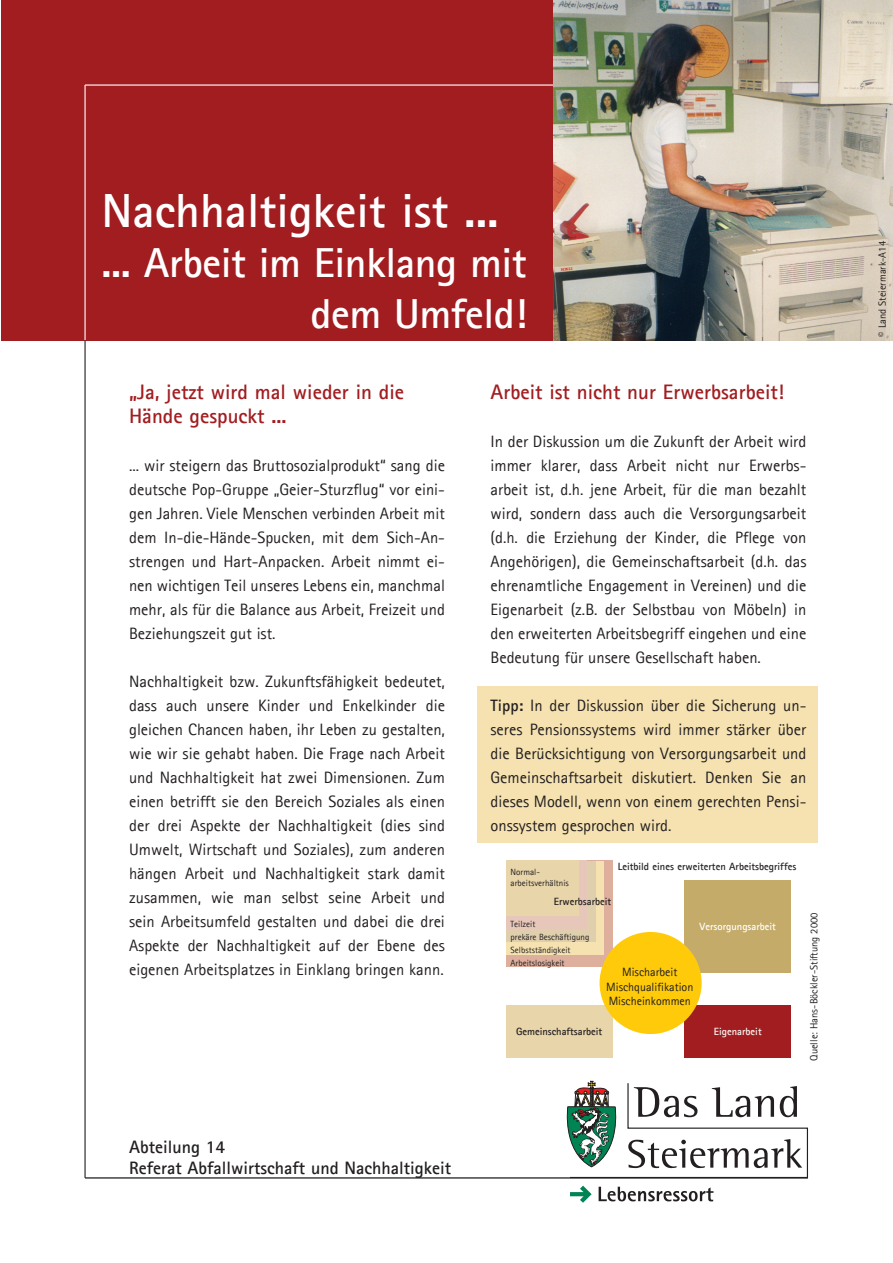
<style>
.page{position:relative;width:893px;height:1263px;background:#fff}
.page>*{position:absolute;margin:0;border:0;box-sizing:border-box;transform-origin:0 0}
.t1{font:700 48px "Agfa Rotis Sans Serif";color:#fff}
.t2{font:700 42px/50.4px "Agfa Rotis Sans Serif";letter-spacing:-.01em;color:#fff;text-align:right}
.t3{font:700 21px/24px "Agfa Rotis Sans Serif";color:#a11d20}
.t4{font:700 18px/21px "Agfa Rotis Sans Serif";color:#231f20}
.t5{font:16.5px/24px "Agfa Rotis Sans Serif";color:#231f20;text-align:justify}
.t6{font:12px/14.4px "Agfa Rotis Sans Serif";color:#231f20;text-align:center}
.t7{font:700 10.5px "Agfa Rotis Sans Serif";color:#231f20}
.t8{font:10.5px "Agfa Rotis Sans Serif";color:#231f20}
.t9{font:700 10.5px "Agfa Rotis Sans Serif";color:#fff}
.t10{font:700 10.5px "Agfa Rotis Sans Serif";color:#fbfaf6}
.t11{font:9px/10.8px "Agfa Rotis Sans Serif";color:#231f20}
.s1{font-weight:700}
</style>
<div class="page">
<div style="left:1px;top:0;width:892px;height:340px;background:#a11d20"></div>
<hr style="left:85px;top:84px;width:469px;height:2px;background:#fff">
<div style="left:477px;top:686px;width:341px;height:156px;background:#f5e2b0"></div>
<hr style="left:84px;top:85px;width:2px;height:255px;background:#fff">
<hr style="left:84px;top:340px;width:2px;height:838px;background:#231f20">
<div style="left:506px;top:861px;width:106px;height:106px;background:#deaf9d"></div>
<div style="left:506px;top:861px;width:98px;height:93px;background:#f5e2b0"></div>
<div style="left:506px;top:861px;width:89px;height:80px;background:#dfcfac"></div>
<div style="left:506px;top:861px;width:81px;height:68px;background:#e7c7ba"></div>
<div style="left:506px;top:861px;width:72px;height:55px;background:#e8d5aa"></div>
<div style="left:685px;top:1005px;width:106px;height:52px;background:#a11d20"></div>
<div style="left:506px;top:1005px;width:106px;height:52px;background:#e8d5aa"></div>
<div style="left:685px;top:880px;width:106px;height:92px;background:#c4ab6a"></div>
<div style="left:600px;top:932px;width:102px;height:102px;background:#feca0a;border-radius:50%"></div>
<img style="left:554px;top:0;width:339px;height:340px">
<svg style="left:570px;top:1186px;width:22px;height:17px"></svg>
<svg style="left:599px;top:1187px;width:114px;height:14px"></svg>
<svg style="left:562px;top:1080px;width:246px;height:99px"></svg>
<hr style="left:85px;top:1177px;width:723px;height:1px;background:#231f20">
<h1 class="t1" style="left:101px;top:180px;width:399px">Nachhaltigkeit ist ...</h1>
<h2 class="t2" style="left:101px;top:237px;width:427px">... Arbeit im Einklang mit dem Umfeld!</h2>
<p class="t3" style="left:129px;top:379px;width:277px">„Ja, jetzt wird mal wieder in die<br>Hände gespuckt ...</p>
<p class="t5" style="left:129px;top:453px;width:317px">... wir steigern das Bruttosozialprodukt“ sang die deutsche Pop-Gruppe „Geier-Sturzflug“ vor eini&shy;gen Jahren. Viele Menschen verbinden Arbeit mit dem In-die-Hände-Spucken, mit dem Sich-An&shy;strengen und Hart-Anpacken. Arbeit nimmt ei&shy;nen wichtigen Teil unseres Lebens ein, manchmal mehr, als für die Balance aus Arbeit, Freizeit und Beziehungszeit gut ist.</p>
<p class="t5" style="left:129px;top:669px;width:317px">Nachhaltigkeit bzw. Zukunftsfähigkeit bedeutet, dass auch unsere Kinder und Enkelkinder die gleichen Chancen haben, ihr Leben zu gestalten, wie wir sie gehabt haben. Die Frage nach Arbeit und Nachhaltigkeit hat zwei Dimensionen. Zum einen betrifft sie den Bereich Soziales als einen der drei Aspekte der Nachhaltigkeit (dies sind Umwelt, Wirtschaft und Soziales), zum anderen hängen Arbeit und Nachhaltigkeit stark damit zusammen, wie man selbst seine Arbeit und sein Arbeitsumfeld gestalten und dabei die drei Aspekte der Nachhaltigkeit auf der Ebene des eigenen Arbeitsplatzes in Einklang bringen kann.</p>
<p class="t4" style="left:129px;top:1136px;width:324px">Abteilung 14<br>Referat Abfallwirtschaft und Nachhaltigkeit</p>
<p class="t3" style="left:490px;top:379px;width:295px">Arbeit ist nicht nur Erwerbsarbeit!</p>
<p class="t5" style="left:490px;top:429px;width:317px">In der Diskussion um die Zukunft der Arbeit wird immer klarer, dass Arbeit nicht nur Erwerbs&shy;arbeit ist, d.h. jene Arbeit, für die man bezahlt wird, sondern dass auch die Versorgungsarbeit (d.h. die Erziehung der Kinder, die Pflege von Angehörigen), die Gemeinschaftsarbeit (d.h. das ehrenamtliche Engagement in Vereinen) und die Eigenarbeit (z.B. der Selbstbau von Möbeln) in den erweiterten Arbeitsbegriff eingehen und eine Bedeutung für unsere Gesellschaft haben.</p>
<p class="t5" style="left:490px;top:693px;width:317px"><span class="s1">Tipp:</span> In der Diskussion über die Sicherung un&shy;seres Pensionssystems wird immer stärker über die Berücksichtigung von Versorgungsarbeit und Gemeinschaftsarbeit diskutiert. Denken Sie an dieses Modell, wenn von einem gerechten Pensi&shy;onssystem gesprochen wird.</p>
<p class="t7" style="left:618px;top:860px;width:180px">Leitbild eines erweiterten Arbeitsbegriffes</p>
<p class="t11" style="left:510px;top:867px;width:60px">Normal&shy;arbeitsverhältnis</p>
<p class="t7" style="left:554px;top:894px;width:59px">Erwerbsarbeit</p>
<p class="t11" style="left:510px;top:919px;width:26px">Teilzeit</p>
<p class="t11" style="left:510px;top:931px;width:80px">prekäre Beschäftigung</p>
<p class="t11" style="left:510px;top:944px;width:61px">Selbstständigkeit</p>
<p class="t11" style="left:510px;top:957px;width:55px">Arbeitslosigkeit</p>
<p class="t9" style="left:700px;top:919px;width:78px">Versorgungsarbeit</p>
<p class="t6" style="left:606px;top:965px;width:89px">Mischarbeit<br>Mischqualifikation<br>Mischeinkommen</p>
<p class="t7" style="left:516px;top:1024px;width:88px">Gemeinschaftsarbeit</p>
<p class="t10" style="left:714px;top:1024px;width:49px">Eigenarbeit</p>
<p class="t8" style="left:808px;top:1061px;width:150px;rotate:-90deg">Quelle: Hans-Böckler-Stiftung 2000</p>
<p class="t8" style="left:876px;top:337px;width:97px;rotate:-90deg">© Land Steiermark-A14</p>
</div>
